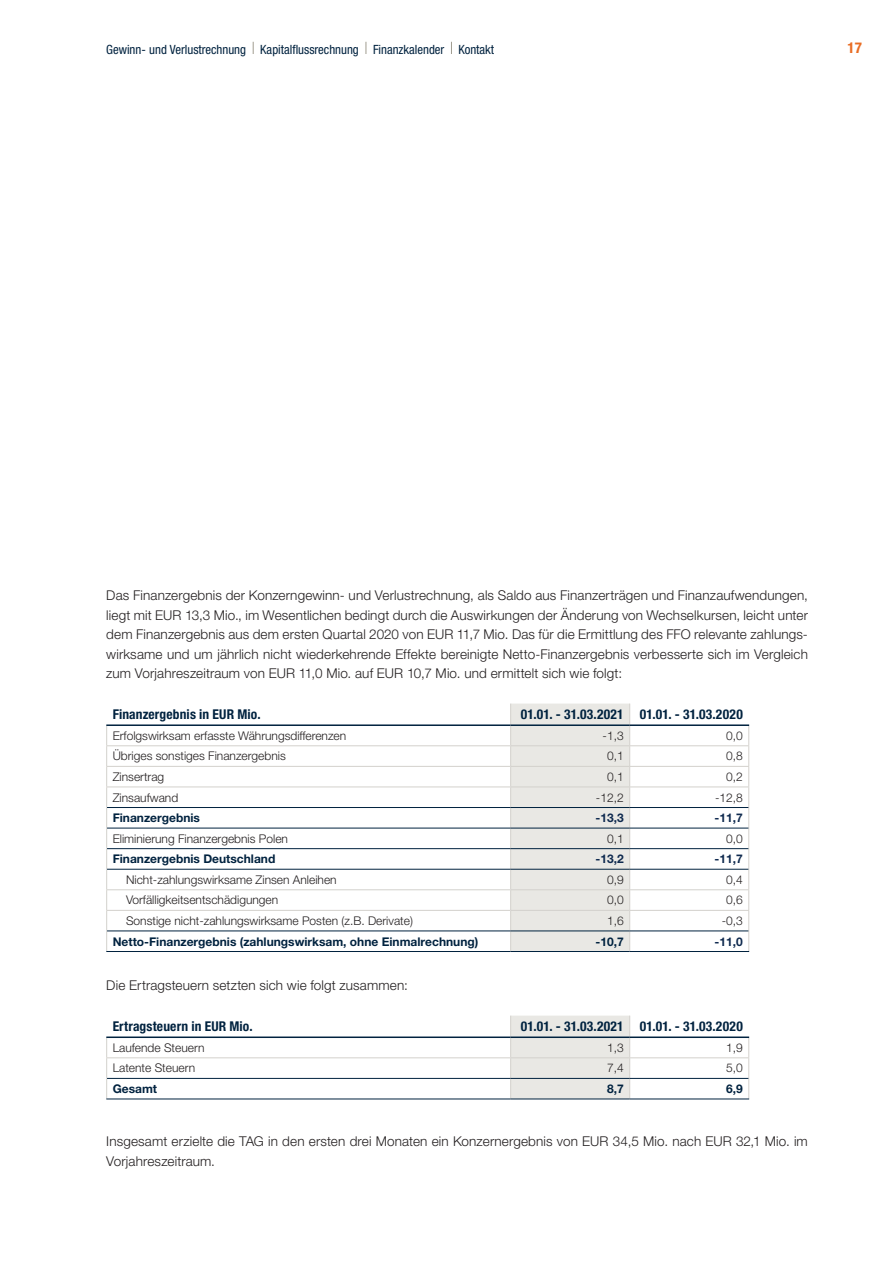
<style>
.page{position:relative;width:893px;height:1263px;background:#fff}
.page>*{position:absolute;margin:0;border:0;box-sizing:border-box;transform-origin:0 0}
.t1{font:700 condensed 15px "Helvetica Neue LT Pro";color:#e96d24}
.Fließtext{font:300 13.5px/19.5px "Helvetica Neue LT Pro";letter-spacing:.01em;color:#231f20;text-align:justify}
.Tabelle_Kopfzeile{font:700 condensed 13.5px "Helvetica Neue LT Pro";letter-spacing:.01em;color:#00223f}
.t2{font:condensed 12.75px "Helvetica Neue LT Pro";color:#00223f}
.Tabellentext{font:300 12px "Helvetica Neue LT Pro";color:#231f20}
.Tabellentext_Bold{font:700 12px "Helvetica Neue LT Pro";color:#00223f}
.Tabellentext_Bold-2{font:700 12px "Helvetica Neue LT Pro";color:#0f2a4f}
</style>
<div class="page">
<svg style="left:253px;top:42px;width:1px;height:12px"></svg>
<svg style="left:366px;top:42px;width:1px;height:12px"></svg>
<svg style="left:451px;top:42px;width:1px;height:12px"></svg>
<hr style="left:106px;top:745px;width:405px;height:1px;background:#d3d1cc">
<hr style="left:630px;top:745px;width:119px;height:1px;background:#d3d1cc">
<hr style="left:106px;top:766px;width:405px;height:1px;background:#d3d1cc">
<hr style="left:630px;top:766px;width:119px;height:1px;background:#d3d1cc">
<hr style="left:106px;top:786px;width:405px;height:1px;background:#d3d1cc">
<hr style="left:630px;top:786px;width:119px;height:1px;background:#d3d1cc">
<hr style="left:106px;top:889px;width:405px;height:1px;background:#d3d1cc">
<hr style="left:630px;top:889px;width:119px;height:1px;background:#d3d1cc">
<hr style="left:106px;top:910px;width:405px;height:1px;background:#d3d1cc">
<hr style="left:630px;top:910px;width:119px;height:1px;background:#d3d1cc">
<svg style="left:106px;top:726px;width:1px;height:225px"></svg>
<div style="left:510px;top:704px;width:120px;height:247px;background:#e9e8e4"></div>
<svg style="left:748px;top:726px;width:1px;height:225px"></svg>
<hr style="left:106px;top:724px;width:405px;height:2px;background:#00223f">
<hr style="left:511px;top:724px;width:119px;height:2px;background:#00223f">
<hr style="left:630px;top:724px;width:119px;height:2px;background:#00223f">
<hr style="left:107px;top:930px;width:404px;height:1px;background:#00223f">
<hr style="left:106px;top:951px;width:405px;height:1px;background:#00223f">
<hr style="left:511px;top:930px;width:119px;height:1px;background:#00223f">
<hr style="left:511px;top:951px;width:119px;height:1px;background:#00223f">
<hr style="left:630px;top:930px;width:118px;height:1px;background:#00223f">
<hr style="left:630px;top:951px;width:119px;height:1px;background:#00223f">
<hr style="left:107px;top:807px;width:404px;height:1px;background:#00223f">
<hr style="left:511px;top:807px;width:119px;height:1px;background:#00223f">
<hr style="left:630px;top:807px;width:118px;height:1px;background:#00223f">
<hr style="left:107px;top:828px;width:404px;height:1px;background:#00223f">
<hr style="left:511px;top:828px;width:119px;height:1px;background:#00223f">
<hr style="left:630px;top:828px;width:118px;height:1px;background:#00223f">
<hr style="left:107px;top:848px;width:404px;height:1px;background:#00223f">
<hr style="left:511px;top:848px;width:119px;height:1px;background:#00223f">
<hr style="left:630px;top:848px;width:118px;height:1px;background:#00223f">
<hr style="left:107px;top:869px;width:404px;height:1px;background:#00223f">
<hr style="left:511px;top:869px;width:119px;height:1px;background:#00223f">
<hr style="left:630px;top:869px;width:118px;height:1px;background:#00223f">
<hr style="left:106px;top:1057px;width:405px;height:1px;background:#d3d1cc">
<hr style="left:630px;top:1057px;width:119px;height:1px;background:#d3d1cc">
<svg style="left:106px;top:1038px;width:1px;height:60px"></svg>
<div style="left:510px;top:1016px;width:120px;height:82px;background:#e9e8e4"></div>
<svg style="left:748px;top:1038px;width:1px;height:60px"></svg>
<hr style="left:106px;top:1036px;width:405px;height:2px;background:#00223f">
<hr style="left:511px;top:1036px;width:119px;height:2px;background:#00223f">
<hr style="left:630px;top:1036px;width:119px;height:2px;background:#00223f">
<hr style="left:107px;top:1078px;width:404px;height:1px;background:#00223f">
<hr style="left:106px;top:1098px;width:405px;height:1px;background:#00223f">
<hr style="left:511px;top:1078px;width:119px;height:1px;background:#00223f">
<hr style="left:511px;top:1098px;width:119px;height:1px;background:#00223f">
<hr style="left:630px;top:1078px;width:118px;height:1px;background:#00223f">
<hr style="left:630px;top:1098px;width:119px;height:1px;background:#00223f">
<p class="t2" style="left:106px;top:42px;width:389px">Gewinn- und Verlustrechnung Kapitalflussrechnung Finanzkalender Kontakt</p>
<p class="t1" style="left:847px;top:39px;width:16px">17</p>
<p class="Fließtext" style="left:106px;top:585px;width:703px">Das Finanzergebnis der Konzerngewinn- und Verlustrechnung, als Saldo aus Finanzerträgen und Finanzaufwendungen, liegt mit EUR 13,3 Mio., im Wesentlichen bedingt durch die Auswirkungen der Änderung von Wechselkursen, leicht unter dem Finanzergebnis aus dem ersten Quartal 2020 von EUR 11,7 Mio. Das für die Ermittlung des FFO relevante zahlungs&shy;wirksame und um jährlich nicht wiederkehrende Effekte bereinigte Netto-Finanzergebnis verbesserte sich im Vergleich zum Vorjahreszeitraum von EUR 11,0 Mio. auf EUR 10,7 Mio. und ermittelt sich wie folgt:</p>
<p class="Tabelle_Kopfzeile" style="left:113px;top:706px;width:149px">Finanzergebnis in EUR Mio.</p>
<p class="Tabelle_Kopfzeile" style="left:521px;top:706px;width:104px">01.01. - 31.03.2021</p>
<p class="Tabelle_Kopfzeile" style="left:640px;top:706px;width:104px">01.01. - 31.03.2020</p>
<p class="Tabellentext" style="left:113px;top:728px;width:235px">Erfolgswirksam erfasste Währungsdifferenzen</p>
<p class="Tabellentext" style="left:603px;top:728px;width:23px">-1,3</p>
<p class="Tabellentext" style="left:726px;top:728px;width:18px">0,0</p>
<p class="Tabellentext" style="left:113px;top:749px;width:175px">Übriges sonstiges Finanzergebnis</p>
<p class="Tabellentext" style="left:607px;top:749px;width:18px">0,1</p>
<p class="Tabellentext" style="left:726px;top:749px;width:18px">0,8</p>
<p class="Tabellentext" style="left:113px;top:769px;width:53px">Zinsertrag</p>
<p class="Tabellentext" style="left:607px;top:769px;width:18px">0,1</p>
<p class="Tabellentext" style="left:726px;top:769px;width:18px">0,2</p>
<p class="Tabellentext" style="left:113px;top:790px;width:67px">Zinsaufwand</p>
<p class="Tabellentext" style="left:596px;top:790px;width:29px">-12,2</p>
<p class="Tabellentext" style="left:715px;top:790px;width:29px">-12,8</p>
<p class="Tabellentext_Bold" style="left:113px;top:810px;width:89px">Finanzergebnis</p>
<p class="Tabellentext_Bold-2" style="left:595px;top:810px;width:30px">-13,3</p>
<p class="Tabellentext_Bold-2" style="left:714px;top:810px;width:30px">-11,7</p>
<p class="Tabellentext" style="left:113px;top:831px;width:177px">Eliminierung Finanzergebnis Polen</p>
<p class="Tabellentext" style="left:607px;top:831px;width:18px">0,1</p>
<p class="Tabellentext" style="left:726px;top:831px;width:18px">0,0</p>
<p class="Tabellentext_Bold" style="left:113px;top:851px;width:164px">Finanzergebnis Deutschland</p>
<p class="Tabellentext_Bold-2" style="left:595px;top:851px;width:30px">-13,2</p>
<p class="Tabellentext_Bold-2" style="left:714px;top:851px;width:30px">-11,7</p>
<p class="Tabellentext" style="left:126px;top:872px;width:212px">Nicht-zahlungswirksame Zinsen Anleihen</p>
<p class="Tabellentext" style="left:607px;top:872px;width:18px">0,9</p>
<p class="Tabellentext" style="left:726px;top:872px;width:18px">0,4</p>
<p class="Tabellentext" style="left:126px;top:893px;width:154px">Vorfälligkeitsentschädigungen</p>
<p class="Tabellentext" style="left:607px;top:893px;width:18px">0,0</p>
<p class="Tabellentext" style="left:726px;top:893px;width:18px">0,6</p>
<p class="Tabellentext" style="left:126px;top:913px;width:288px">Sonstige nicht-zahlungswirksame Posten (z.B. Derivate)</p>
<p class="Tabellentext" style="left:607px;top:913px;width:18px">1,6</p>
<p class="Tabellentext" style="left:722px;top:913px;width:23px">-0,3</p>
<p class="Tabellentext_Bold" style="left:113px;top:934px;width:367px">Netto-Finanzergebnis (zahlungswirksam, ohne Einmalrechnung)</p>
<p class="Tabellentext_Bold" style="left:595px;top:934px;width:30px">-10,7</p>
<p class="Tabellentext_Bold-2" style="left:714px;top:934px;width:30px">-11,0</p>
<p class="Fließtext" style="left:106px;top:975px;width:303px">Die Ertragsteuern setzten sich wie folgt zusammen:</p>
<p class="Tabelle_Kopfzeile" style="left:113px;top:1018px;width:142px">Ertragsteuern in EUR Mio.</p>
<p class="Tabelle_Kopfzeile" style="left:521px;top:1018px;width:104px">01.01. - 31.03.2021</p>
<p class="Tabelle_Kopfzeile" style="left:640px;top:1018px;width:104px">01.01. - 31.03.2020</p>
<p class="Tabellentext" style="left:113px;top:1040px;width:93px">Laufende Steuern</p>
<p class="Tabellentext" style="left:607px;top:1040px;width:18px">1,3</p>
<p class="Tabellentext" style="left:726px;top:1040px;width:18px">1,9</p>
<p class="Tabellentext" style="left:113px;top:1061px;width:84px">Latente Steuern</p>
<p class="Tabellentext" style="left:607px;top:1061px;width:18px">7,4</p>
<p class="Tabellentext" style="left:726px;top:1061px;width:18px">5,0</p>
<p class="Tabellentext_Bold" style="left:113px;top:1081px;width:46px">Gesamt</p>
<p class="Tabellentext_Bold" style="left:607px;top:1081px;width:18px">8,7</p>
<p class="Tabellentext_Bold" style="left:726px;top:1081px;width:18px">6,9</p>
<p class="Fließtext" style="left:106px;top:1131px;width:703px">Insgesamt erzielte die TAG in den ersten drei Monaten ein Konzernergebnis von EUR 34,5 Mio. nach EUR 32,1 Mio. im<br>Vorjahreszeitraum.</p>
</div>
